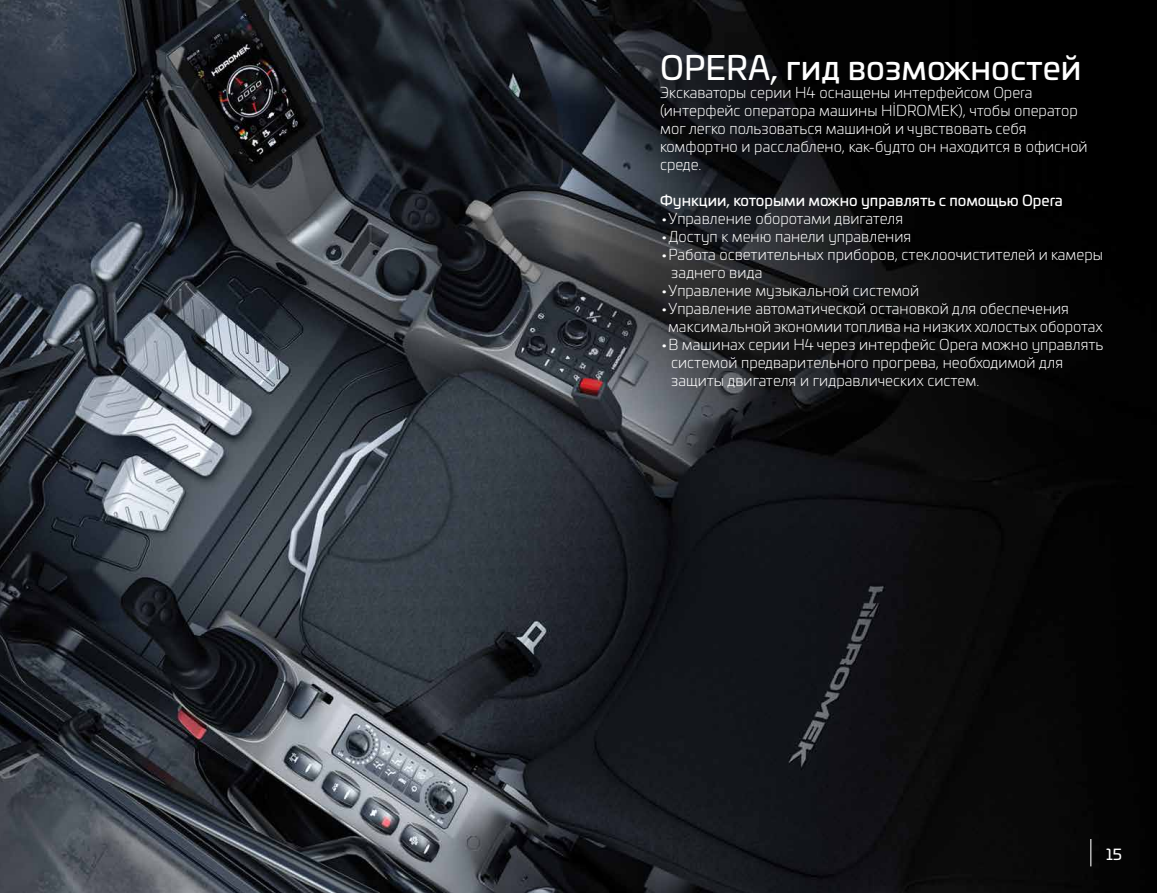
<style>
.page{position:relative;width:1157px;height:893px;background:#fff}
.page>*{position:absolute;margin:0;border:0;box-sizing:border-box;transform-origin:0 0}
.t1{font:33px "Univia Pro";color:#fff}
.t2{font:300 15px/18px "Univia Pro";color:#fff}
.t3{font:15px "Univia Pro";color:#fff}
</style>
<div class="page">
<img style="left:0;top:0;width:1157px;height:893px">
<svg style="left:1090px;top:839px;width:1px;height:27px"></svg>
<h1 class="t1" style="left:660px;top:43px;width:422px">OPERA, гид возможностей</h1>
<p class="t2" style="left:660px;top:83px;width:429px">Экскаваторы серии Н4 оснащены интерфейсом Opera (интерфейс оператора машины HİDROMEK), чтобы оператор мог легко пользоваться машиной и чувствовать себя комфортно и расслаблено, как-будто он находится в офисной среде.</p>
<p class="t3" style="left:660px;top:190px;width:404px">Функции, которыми можно управлять с помощью Opera</p>
<p class="t2" style="left:660px;top:209px;width:244px">•Управление оборотами двигателя</p>
<p class="t2" style="left:660px;top:227px;width:252px">•Доступ к меню панели управления</p>
<p class="t2" style="left:671px;top:245px;width:433px;text-indent:-11px">•Работа осветительных приборов, стеклоочистителей и камеры заднего вида</p>
<p class="t2" style="left:660px;top:281px;width:261px">•Управление музыкальной системой</p>
<p class="t2" style="left:668px;top:299px;width:436px;text-indent:-8px">•Управление автоматической остановкой для обеспечения максимальной экономии топлива на низких холостых оборотах</p>
<p class="t2" style="left:671px;top:335px;width:434px;text-indent:-11px">•В машинах серии H4 через интерфейс Opera можно управлять системой предварительного прогрева, необходимой для защиты двигателя и гидравлических систем.</p>
<p class="t3" style="left:1106px;top:843px;width:17px">15</p>
</div>
